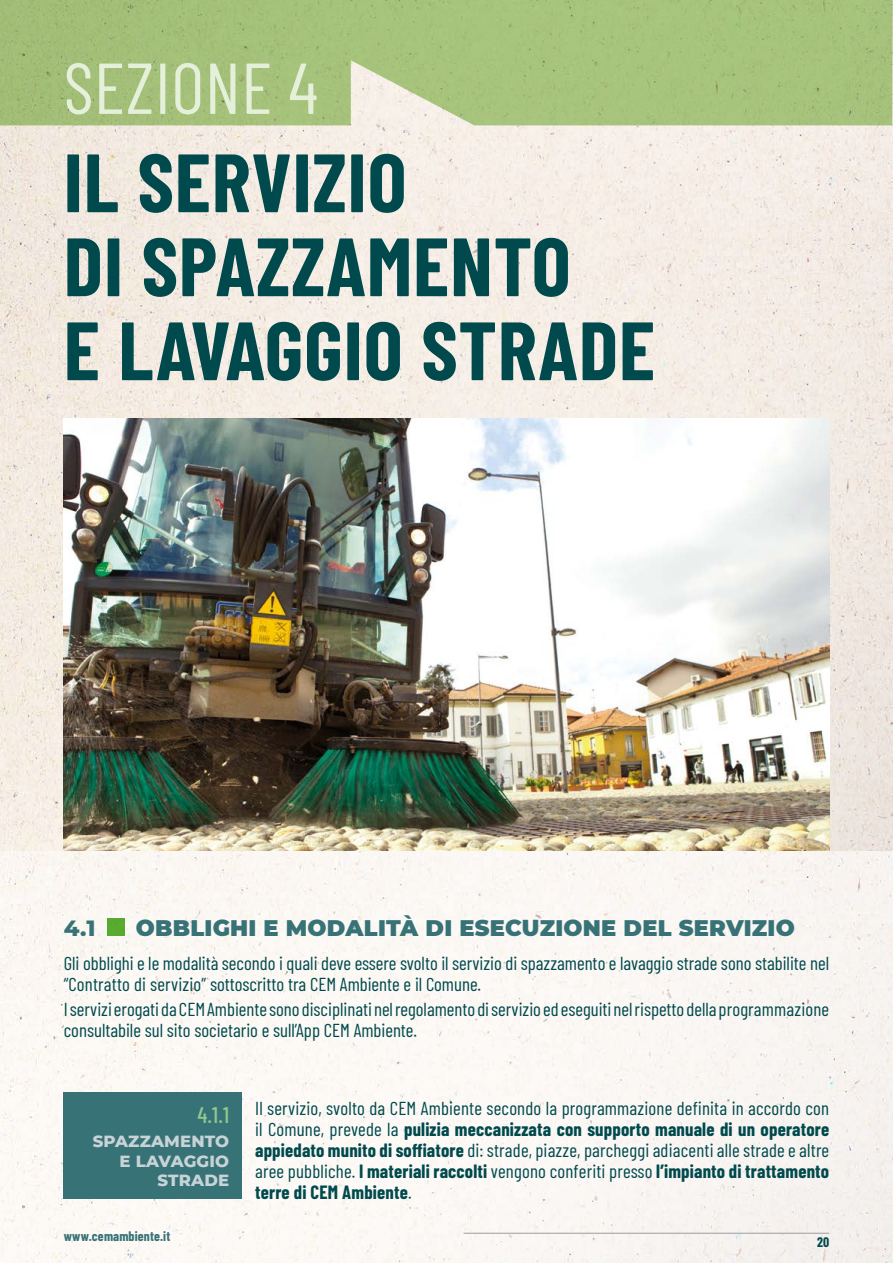
<style>
.page{position:relative;width:893px;height:1263px;background:#fff}
.page>*{position:absolute;margin:0;border:0;box-sizing:border-box;transform-origin:0 0}
.t1{font:700 82.5px/84px "Barlow Condensed";letter-spacing:.01em;color:#00494d}
.t2{font:72px "Barlow Condensed";letter-spacing:.01em;color:#e5f0da}
.t3{font:900 22.5px "Montserrat";letter-spacing:.01em;color:#377277}
.t4{font:500 22.5px "Barlow Condensed";color:#90c88f}
.t5{font:800 22.5px "Montserrat";color:#377277}
.t6{font:18.75px/21px "Barlow Condensed";color:#00494d}
.t7{font:800 16.5px/19.5px "Montserrat";letter-spacing:.01em;color:#c7d3d6;text-align:right}
.t8{font:700 13.5px "Barlow Condensed";letter-spacing:.01em;color:#377277}
.t9{font:700 13.5px "Barlow Condensed";color:#00494d}
.s1{font-weight:700}
</style>
<div class="page">
<div style="left:0;top:850px;width:893px;height:413px;background:#fbf7f3"></div>
<hr style="left:463px;top:1233px;width:366px;height:1px;background:#9d9d9c">
<img style="left:0;top:125px;width:893px;height:725px">
<img style="left:64px;top:419px;width:765px;height:431px">
<svg style="left:0;top:0;width:893px;height:125px;background:#a8c37e"></svg>
<div style="left:64px;top:1092px;width:178px;height:107px;background:#377277"></div>
<div style="left:107px;top:919px;width:17px;height:17px;background:#5ab031"></div>
<h2 class="t2" style="left:64px;top:37px;width:256px">SEZIONE 4</h2>
<h1 class="t1" style="left:64px;top:136px;width:593px">IL SERVIZIO<br>DI SPAZZAMENTO<br>E LAVAGGIO STRADE</h1>
<p class="t5" style="left:64px;top:911px;width:33px">4.1</p>
<p class="t3" style="left:136px;top:911px;width:660px">OBBLIGHI E MODALITÀ DI ESECUZIONE DEL SERVIZIO</p>
<p class="t6" style="left:64px;top:951px;width:767px">Gli obblighi e le modalità secondo i quali deve essere svolto il servizio di spazzamento e lavaggio strade sono stabilite nel “Contratto di servizio” sottoscritto tra CEM Ambiente e il Comune.</p>
<p class="t6" style="left:64px;top:997px;width:767px">I servizi erogati da CEM Ambiente sono disciplinati nel regolamento di servizio ed eseguiti nel rispetto della programmazione consultabile sul sito societario e sull’App CEM Ambiente.</p>
<p class="t4" style="left:197px;top:1099px;width:33px">4.1.1</p>
<p class="t7" style="left:93px;top:1131px;width:138px">SPAZZAMENTO<br>E LAVAGGIO<br>STRADE</p>
<p class="t8" style="left:64px;top:1226px;width:108px">www.cemambiente.it</p>
<p class="t6" style="left:255px;top:1096px;width:576px;text-align:justify">Il servizio, svolto da CEM Ambiente secondo la programmazione definita in accordo con il Comune, prevede la <span class="s1">pulizia meccanizzata con supporto manuale di un operatore appiedato munito di soffiatore</span> di: strade, piazze, parcheggi adiacenti alle strade e altre aree pubbliche. <span class="s1">I materiali raccolti</span> vengono conferiti presso <span class="s1">l’impianto di trattamento terre di CEM Ambiente</span>.</p>
<p class="t9" style="left:817px;top:1232px;width:14px">20</p>
</div>
